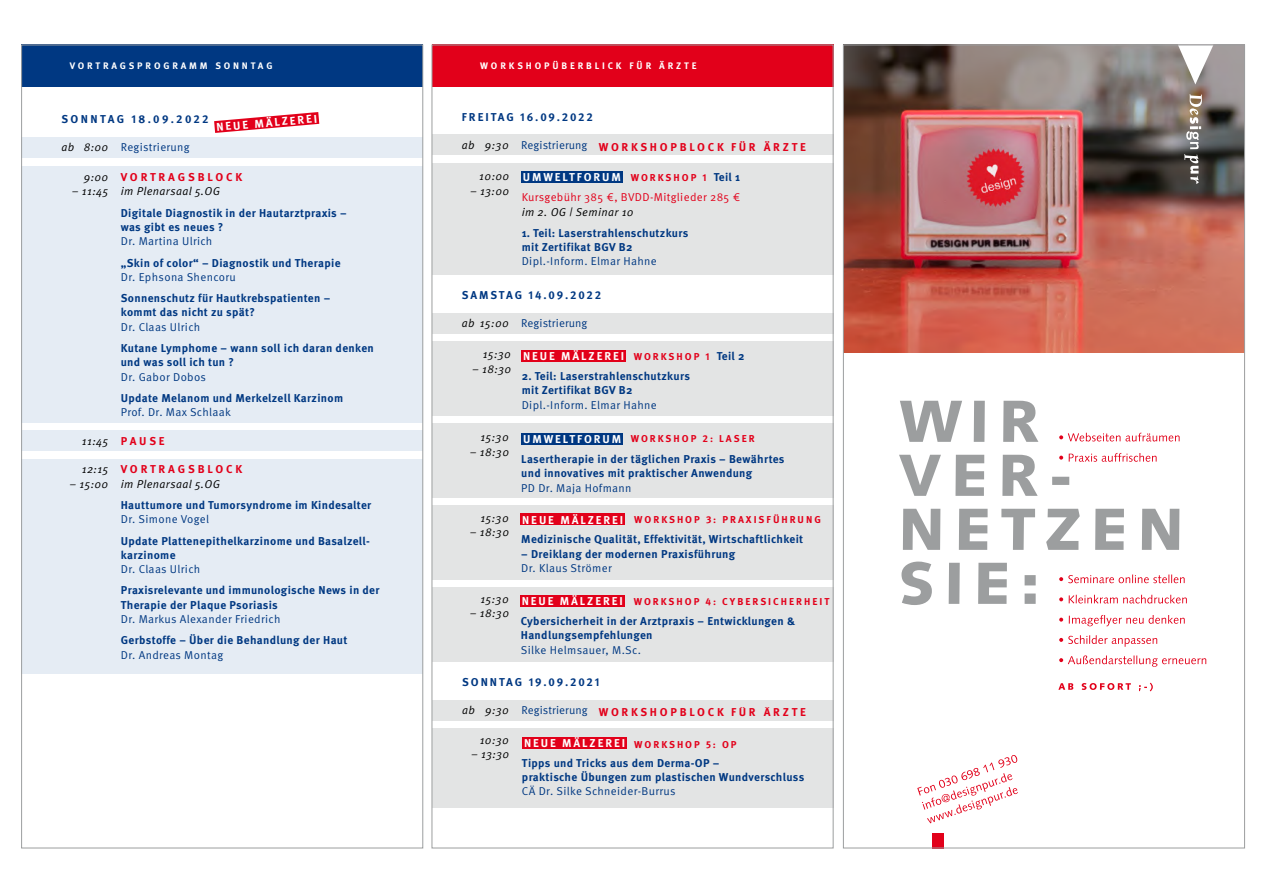
<style>
.page{position:relative;width:1263px;height:893px;background:#fff}
.page>*{position:absolute;margin:0;border:0;box-sizing:border-box;transform-origin:0 0}
.t1{font:700 11.4px/14.2px "Meta Pro";letter-spacing:.03em;color:#003882}
.t2{font:11.4px "Meta Pro";letter-spacing:.03em;color:#003882}
.t3{font:italic 11.4px "Meta Pro";letter-spacing:.03em;color:#000}
.t4{font:700 11.4px "Meta Pro";letter-spacing:.24em;color:#e2001a}
.t5{font:700 11.4px "Meta Pro";letter-spacing:.17em;color:#fff}
.t6{font:11.4px "Meta Pro";letter-spacing:.01em;color:#003882}
.t7{font:700 11.4px "Meta Pro";letter-spacing:.16em;color:#003882}
.t8{font:11.4px "Meta Pro";letter-spacing:.03em;color:#e2001a}
.t9{font:700 11.4px "Meta Pro";letter-spacing:.2em;color:#003882}
.t10{font:700 10.05px "Meta Pro";letter-spacing:.2em;color:#e2001a}
.t11{font:700 9.45px "Meta Pro";letter-spacing:.3em;color:#fff}
.s1{font-style:italic;color:#000}
.s2{font-weight:400;font-style:italic;color:#000}
.s3{font-weight:700;font-style:normal;color:#e2001a}
.s4{font-size:11.4px;color:#003882}
.s5{font-size:11.4px;color:#fff}
</style>
<div class="page">
<div style="left:21px;top:45px;width:402px;height:42px;background:#003882"></div>
<div style="left:432px;top:45px;width:401px;height:42px;background:#e2001a"></div>
<div style="left:21px;top:137px;width:402px;height:21px;background:#e5ecf4"></div>
<div style="left:21px;top:166px;width:402px;height:257px;background:#e5ecf4"></div>
<div style="left:21px;top:459px;width:402px;height:215px;background:#e5ecf4"></div>
<div style="left:21px;top:431px;width:402px;height:20px;background:#e5ecf4"></div>
<svg style="left:214px;top:112px;width:105px;height:21px"></svg>
<div style="left:432px;top:587px;width:401px;height:75px;background:#e3e4e4"></div>
<div style="left:432px;top:505px;width:401px;height:75px;background:#e3e4e4"></div>
<div style="left:432px;top:163px;width:401px;height:111px;background:#e3e4e4"></div>
<div style="left:432px;top:314px;width:401px;height:20px;background:#e3e4e4"></div>
<div style="left:432px;top:342px;width:401px;height:74px;background:#e3e4e4"></div>
<div style="left:432px;top:424px;width:401px;height:74px;background:#e3e4e4"></div>
<div style="left:432px;top:135px;width:401px;height:20px;background:#e3e4e4"></div>
<div style="left:521px;top:433px;width:102px;height:12px;background:#003882"></div>
<div style="left:521px;top:171px;width:102px;height:12px;background:#003882"></div>
<div style="left:521px;top:350px;width:105px;height:12px;background:#e2001a"></div>
<div style="left:432px;top:700px;width:401px;height:20px;background:#e3e4e4"></div>
<div style="left:432px;top:728px;width:401px;height:80px;background:#e3e4e4"></div>
<div style="left:522px;top:737px;width:105px;height:12px;background:#e2001a"></div>
<div style="left:520px;top:513px;width:105px;height:12px;background:#e2001a"></div>
<div style="left:520px;top:595px;width:104px;height:12px;background:#e2001a"></div>
<img style="left:845px;top:47px;width:398px;height:305px">
<svg style="left:1178px;top:47px;width:35px;height:37px"></svg>
<svg style="left:1184px;top:94px;width:18px;height:90px;background:#8c867f"></svg>
<div style="left:932px;top:833px;width:11px;height:15px;background:#e2001a"></div>
<svg style="left:1058px;top:683px;width:95px;height:8px"></svg>
<svg style="left:1059px;top:655px;width:147px;height:12px"></svg>
<svg style="left:1059px;top:635px;width:98px;height:12px"></svg>
<svg style="left:1059px;top:615px;width:126px;height:11px"></svg>
<svg style="left:1059px;top:595px;width:128px;height:9px"></svg>
<svg style="left:1059px;top:574px;width:126px;height:9px"></svg>
<svg style="left:1059px;top:433px;width:120px;height:8px"></svg>
<svg style="left:917px;top:755px;width:101px;height:68px"></svg>
<svg style="left:901px;top:562px;width:135px;height:43px"></svg>
<svg style="left:903px;top:509px;width:276px;height:41px"></svg>
<svg style="left:899px;top:453px;width:257px;height:43px"></svg>
<svg style="left:900px;top:401px;width:138px;height:41px"></svg>
<p class="t11" style="left:70px;top:60px;width:204px">VORTRAGSPROGRAMM SONNTAG</p>
<p class="t11" style="left:480px;top:60px;width:218px">WORKSHOPÜBERBLICK FÜR ÄRZTE</p>
<p class="t9" style="left:61px;top:111px;width:149px">SONNTAG 18.09.2022</p>
<p class="t2" style="left:61px;top:140px;width:130px"><span class="s1">ab 8:00</span> Registrierung</p>
<p class="t4" style="left:84px;top:170px;width:160px"><span class="s2">9:00</span> VORTRAGSBLOCK</p>
<p class="t3" style="left:72px;top:184px;width:150px">– 11:45 im Plenarsaal 5.OG</p>
<p class="t1" style="left:121px;top:206px;width:227px">Digitale Diagnostik in der Hautarztpraxis – was gibt es neues ?</p>
<p class="t2" style="left:121px;top:234px;width:93px">Dr. Martina Ulrich</p>
<p class="t1" style="left:121px;top:256px;width:221px">„Skin of color“ – Diagnostik und Therapie</p>
<p class="t2" style="left:121px;top:270px;width:117px">Dr. Ephsona Shencoru</p>
<p class="t1" style="left:121px;top:291px;width:211px">Sonnenschutz für Hautkrebspatienten – kommt das nicht zu spät?</p>
<p class="t2" style="left:121px;top:320px;width:81px">Dr. Claas Ulrich</p>
<p class="t1" style="left:121px;top:341px;width:255px">Kutane Lymphome – wann soll ich daran denken und was soll ich tun ?</p>
<p class="t2" style="left:121px;top:369px;width:87px">Dr. Gabor Dobos</p>
<p class="t1" style="left:121px;top:391px;width:224px">Update Melanom und Merkelzell Karzinom</p>
<p class="t2" style="left:121px;top:405px;width:112px">Prof. Dr. Max Schlaak</p>
<p class="t3" style="left:82px;top:434px;width:84px">11:45 <span class="s3">PAUSE</span></p>
<p class="t4" style="left:82px;top:462px;width:162px"><span class="s2">12:15</span> VORTRAGSBLOCK</p>
<p class="t3" style="left:69px;top:476px;width:152px">– 15:00 im Plenarsaal 5.OG</p>
<p class="t1" style="left:121px;top:498px;width:252px">Hauttumore und Tumorsyndrome im Kindesalter</p>
<p class="t2" style="left:121px;top:512px;width:90px">Dr. Simone Vogel</p>
<p class="t1" style="left:121px;top:534px;width:251px">Update Plattenepithelkarzinome und Basalzell&shy;karzinome</p>
<p class="t2" style="left:121px;top:562px;width:81px">Dr. Claas Ulrich</p>
<p class="t1" style="left:121px;top:584px;width:260px">Praxisrelevante und immunologische News in der<br>Therapie der Plaque Psoriasis</p>
<p class="t2" style="left:121px;top:612px;width:161px">Dr. Markus Alexander Friedrich</p>
<p class="t1" style="left:121px;top:633px;width:228px">Gerbstoffe – Über die Behandlung der Haut</p>
<p class="t2" style="left:121px;top:647px;width:104px">Dr. Andreas Montag</p>
<p class="t5" style="left:216px;top:120px;width:103px;rotate:-5deg">NEUE MÄLZEREI</p>
<p class="t7" style="left:462px;top:109px;width:133px">FREITAG 16.09.2022</p>
<p class="t6" style="left:462px;top:138px;width:127px"><span class="s1">ab 9:30</span> Registrierung</p>
<p class="t3" style="left:479px;top:169px;width:32px">10:00</p>
<p class="t3" style="left:470px;top:183px;width:40px">– 13:00</p>
<p class="t4" style="left:599px;top:139px;width:209px">WORKSHOPBLOCK FÜR ÄRZTE</p>
<p class="t10" style="left:631px;top:172px;width:111px">WORKSHOP 1 <span class="s4">Teil 1</span></p>
<p class="t5" style="left:523px;top:170px;width:100px">UMWELTFORUM</p>
<p class="t8" style="left:522px;top:190px;width:220px">Kursgebühr 385 €, BVDD-Mitglieder 285 €</p>
<p class="t3" style="left:522px;top:204px;width:114px">im 2. OG | Seminar 10</p>
<p class="t1" style="left:522px;top:226px;width:168px">1. Teil: Laserstrahlenschutzkurs mit Zertifikat BGV B2</p>
<p class="t2" style="left:522px;top:254px;width:137px">Dipl.-Inform. Elmar Hahne</p>
<p class="t7" style="left:462px;top:288px;width:141px">SAMSTAG 14.09.2022</p>
<p class="t6" style="left:462px;top:316px;width:127px"><span class="s1">ab 15:00</span> Registrierung</p>
<p class="t3" style="left:483px;top:347px;width:30px">15:30</p>
<p class="t3" style="left:472px;top:361px;width:41px">– 18:30</p>
<p class="t5" style="left:523px;top:349px;width:103px">NEUE MÄLZEREI</p>
<p class="t10" style="left:634px;top:350px;width:112px">WORKSHOP 1 <span class="s4">Teil 2</span></p>
<p class="t1" style="left:522px;top:369px;width:170px">2. Teil: Laserstrahlenschutzkurs mit Zertifikat BGV B2</p>
<p class="t2" style="left:522px;top:397px;width:137px">Dipl.-Inform. Elmar Hahne</p>
<p class="t3" style="left:481px;top:430px;width:30px">15:30</p>
<p class="t3" style="left:470px;top:444px;width:41px">– 18:30</p>
<p class="t5" style="left:523px;top:432px;width:100px">UMWELTFORUM</p>
<p class="t10" style="left:631px;top:432px;width:125px">WORKSHOP 2: LASER</p>
<p class="t1" style="left:521px;top:452px;width:265px">Lasertherapie in der täglichen Praxis – Bewährtes und innovatives mit praktischer Anwendung</p>
<p class="t2" style="left:521px;top:480px;width:112px">PD Dr. Maja Hofmann</p>
<p class="t3" style="left:481px;top:511px;width:30px">15:30</p>
<p class="t3" style="left:470px;top:525px;width:41px">– 18:30</p>
<p class="t10" style="left:522px;top:513px;width:300px"><span class="s5">NEUE MÄLZEREI</span> WORKSHOP 3: PRAXISFÜHRUNG</p>
<p class="t1" style="left:521px;top:533px;width:283px">Medizinische Qualität, Effektivität, Wirtschaftlichkeit</p>
<p class="t1" style="left:521px;top:547px;width:216px">– Dreiklang der modernen Praxisführung</p>
<p class="t2" style="left:521px;top:561px;width:92px">Dr. Klaus Strömer</p>
<p class="t3" style="left:481px;top:592px;width:30px">15:30</p>
<p class="t3" style="left:470px;top:606px;width:41px">– 18:30</p>
<p class="t10" style="left:522px;top:595px;width:309px"><span class="s5">NEUE MÄLZEREI</span> WORKSHOP 4: CYBERSICHERHEIT</p>
<p class="t1" style="left:521px;top:614px;width:276px">Cybersicherheit in der Arztpraxis – Entwicklungen &amp;<br>Handlungsempfehlungen</p>
<p class="t2" style="left:521px;top:642px;width:122px">Silke Helmsauer, M.Sc.</p>
<p class="t7" style="left:462px;top:675px;width:139px">SONNTAG 19.09.2021</p>
<p class="t6" style="left:462px;top:703px;width:127px"><span class="s1">ab 9:30</span> Registrierung</p>
<p class="t3" style="left:480px;top:733px;width:31px">10:30</p>
<p class="t3" style="left:471px;top:747px;width:40px">– 13:30</p>
<p class="t1" style="left:522px;top:756px;width:284px">Tipps und Tricks aus dem Derma-OP –<br>praktische Übungen zum plastischen Wundverschluss</p>
<p class="t2" style="left:522px;top:784px;width:155px">CÄ Dr. Silke Schneider-Burrus</p>
<p class="t4" style="left:599px;top:704px;width:209px">WORKSHOPBLOCK FÜR ÄRZTE</p>
<p class="t10" style="left:634px;top:738px;width:104px">WORKSHOP 5: OP</p>
<p class="t5" style="left:524px;top:736px;width:103px">NEUE MÄLZEREI</p>
</div>
